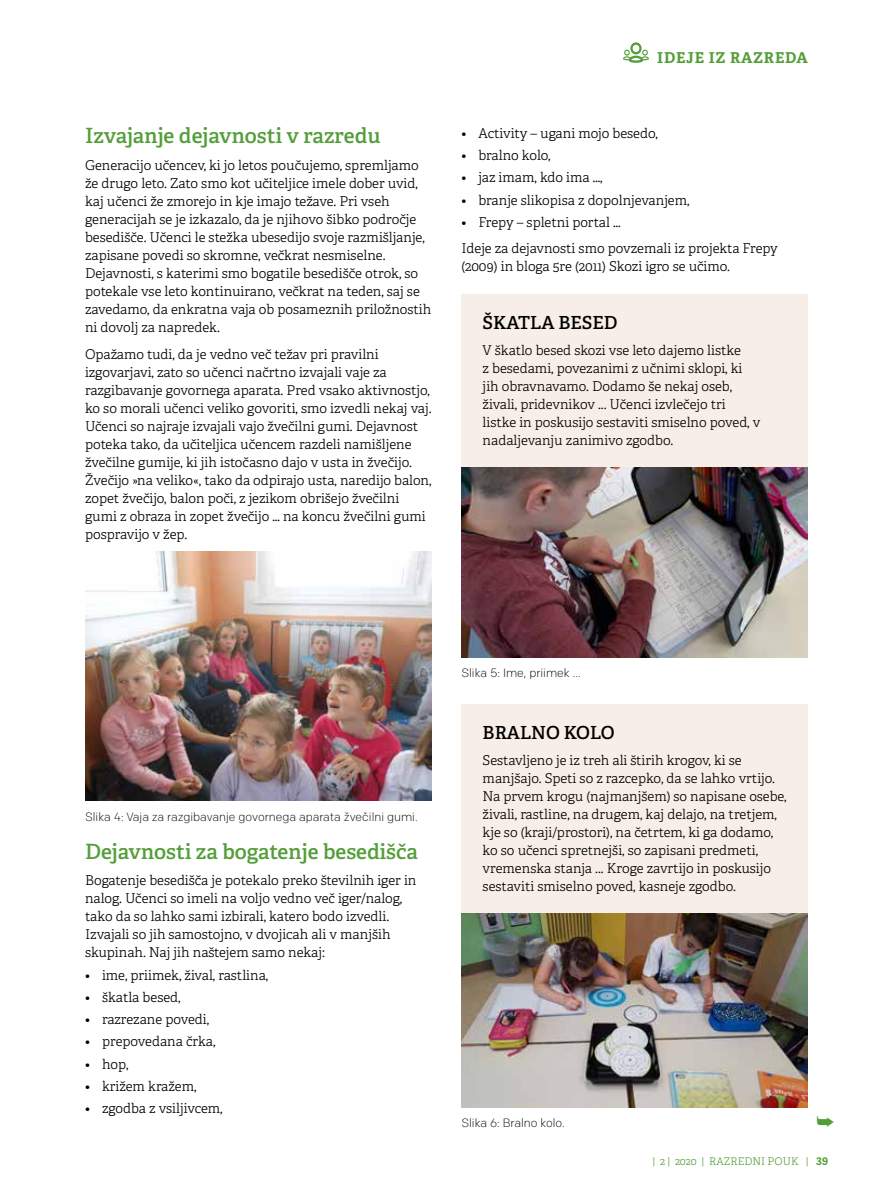
<style>
.page{position:relative;width:893px;height:1191px;background:#fff}
.page>*{position:absolute;margin:0;border:0;box-sizing:border-box;transform-origin:0 0}
.t1{font:600 21px "Adelle";color:#549e3a}
.t2{font:600 18px "Adelle";color:#000}
.t3{font:700 15px "Adelle";letter-spacing:.05em;color:#549e3a}
.t4{font:300 13.5px/18px "Adelle";color:#000}
.t5{font:300 12px "Chrono";color:#000}
.t6{font:300 10.5px "Adelle";color:#549e3a}
.s1{font-family:"Adelle Sans";font-weight:700}
</style>
<div class="page">
<svg style="left:623px;top:42px;width:26px;height:21px"></svg>
<img style="left:85px;top:551px;width:347px;height:249px">
<img style="left:461px;top:466px;width:347px;height:192px">
<img style="left:461px;top:912px;width:347px;height:195px">
<div style="left:461px;top:294px;width:347px;height:172px;background:#f7efe7"></div>
<div style="left:461px;top:704px;width:347px;height:208px;background:#f7efe7"></div>
<h1 class="t1" style="left:85px;top:123px;width:297px">Izvajanje dejavnosti v razredu</h1>
<p class="t4" style="left:85px;top:156px;width:348px">Generacijo učencev, ki jo letos poučujemo, spremljamo že drugo leto. Zato smo kot učiteljice imele dober uvid, kaj učenci že zmorejo in kje imajo težave. Pri vseh generacijah se je izkazalo, da je njihovo šibko področje besedišče. Učenci le stežka ubesedijo svoje razmišljanje, zapisane povedi so skromne, večkrat nesmiselne.<br>Dejavnosti, s katerimi smo bogatile besedišče otrok, so potekale vse leto kontinuirano, večkrat na teden, saj se zavedamo, da enkratna vaja ob posameznih priložnostih ni dovolj za napredek.</p>
<p class="t4" style="left:85px;top:345px;width:348px">Opažamo tudi, da je vedno več težav pri pravilni izgovarjavi, zato so učenci načrtno izvajali vaje za razgibavanje govornega aparata. Pred vsako aktivnostjo, ko so morali učenci veliko govoriti, smo izvedli nekaj vaj.<br>Učenci so najraje izvajali vajo žvečilni gumi. Dejavnost poteka tako, da učiteljica učencem razdeli namišljene žvečilne gumije, ki jih istočasno dajo v usta in žvečijo.<br>Žvečijo »na veliko«, tako da odpirajo usta, naredijo balon, zopet žvečijo, balon poči, z jezikom obrišejo žvečilni gumi z obraza in zopet žvečijo … na koncu žvečilni gumi pospravijo v žep.</p>
<p class="t3" style="left:657px;top:48px;width:152px">IDEJE IZ RAZREDA</p>
<p class="t4" style="left:461px;top:124px;width:198px">• Activity – ugani mojo besedo,</p>
<p class="t4" style="left:461px;top:146px;width:91px">• bralno kolo,</p>
<p class="t4" style="left:461px;top:169px;width:143px">• jaz imam, kdo ima …,</p>
<p class="t4" style="left:461px;top:191px;width:230px">• branje slikopisa z dopolnjevanjem,</p>
<p class="t4" style="left:461px;top:209px;width:318px;line-height:26.5px">• Frepy – spletni portal …<br>Ideje za dejavnosti smo povzemali iz projekta Frepy</p>
<p class="t4" style="left:461px;top:258px;width:270px">(2009) in bloga 5re (2011) Skozi igro se učimo.</p>
<h2 class="t2" style="left:483px;top:311px;width:136px">ŠKATLA BESED</h2>
<p class="t4" style="left:483px;top:342px;width:279px">V škatlo besed skozi vse leto dajemo listke<br>z besedami, povezanimi z učnimi sklopi, ki jih obravnavamo. Dodamo še nekaj oseb, živali, pridevnikov ... Učenci izvlečejo tri listke in poskusijo sestaviti smiselno poved, v nadaljevanju zanimivo zgodbo.</p>
<p class="t5" style="left:85px;top:809px;width:334px">Slika 4: Vaja za razgibavanje govornega aparata žvečilni gumi.</p>
<h1 class="t1" style="left:85px;top:838px;width:334px">Dejavnosti za bogatenje besedišča</h1>
<p class="t4" style="left:85px;top:871px;width:333px">Bogatenje besedišča je potekalo preko številnih iger in nalog. Učenci so imeli na voljo vedno več iger/nalog, tako da so lahko sami izbirali, katero bodo izvedli.<br>Izvajali so jih samostojno, v dvojicah ali v manjših skupinah. Naj jih naštejem samo nekaj:</p>
<p class="t4" style="left:85px;top:966px;width:185px">• ime, priimek, žival, rastlina,</p>
<p class="t4" style="left:85px;top:988px;width:97px">• škatla besed,</p>
<p class="t4" style="left:85px;top:1010px;width:126px">• razrezane povedi,</p>
<p class="t4" style="left:85px;top:1032px;width:132px">• prepovedana črka,</p>
<p class="t4" style="left:85px;top:1055px;width:45px">• hop,</p>
<p class="t4" style="left:85px;top:1077px;width:113px">• križem kražem,</p>
<p class="t4" style="left:85px;top:1099px;width:139px">• zgodba z vsiljivcem,</p>
<p class="t5" style="left:461px;top:666px;width:121px">Slika 5: Ime, priimek …</p>
<h2 class="t2" style="left:483px;top:721px;width:134px">BRALNO KOLO</h2>
<p class="t4" style="left:483px;top:752px;width:306px">Sestavljeno je iz treh ali štirih krogov, ki se manjšajo. Speti so z razcepko, da se lahko vrtijo.<br>Na prvem krogu (najmanjšem) so napisane osebe, živali, rastline, na drugem, kaj delajo, na tretjem, kje so (kraji/prostori), na četrtem, ki ga dodamo, ko so učenci spretnejši, so zapisani predmeti, vremenska stanja ... Kroge zavrtijo in poskusijo sestaviti smiselno poved, kasneje zgodbo.</p>
<p class="t5" style="left:461px;top:1115px;width:105px">Slika 6: Bralno kolo.</p>
<p class="t6" style="left:652px;top:1154px;width:177px">| 2 | 2020 | RAZREDNI POUK | <span class="s1">39</span></p>
</div>
